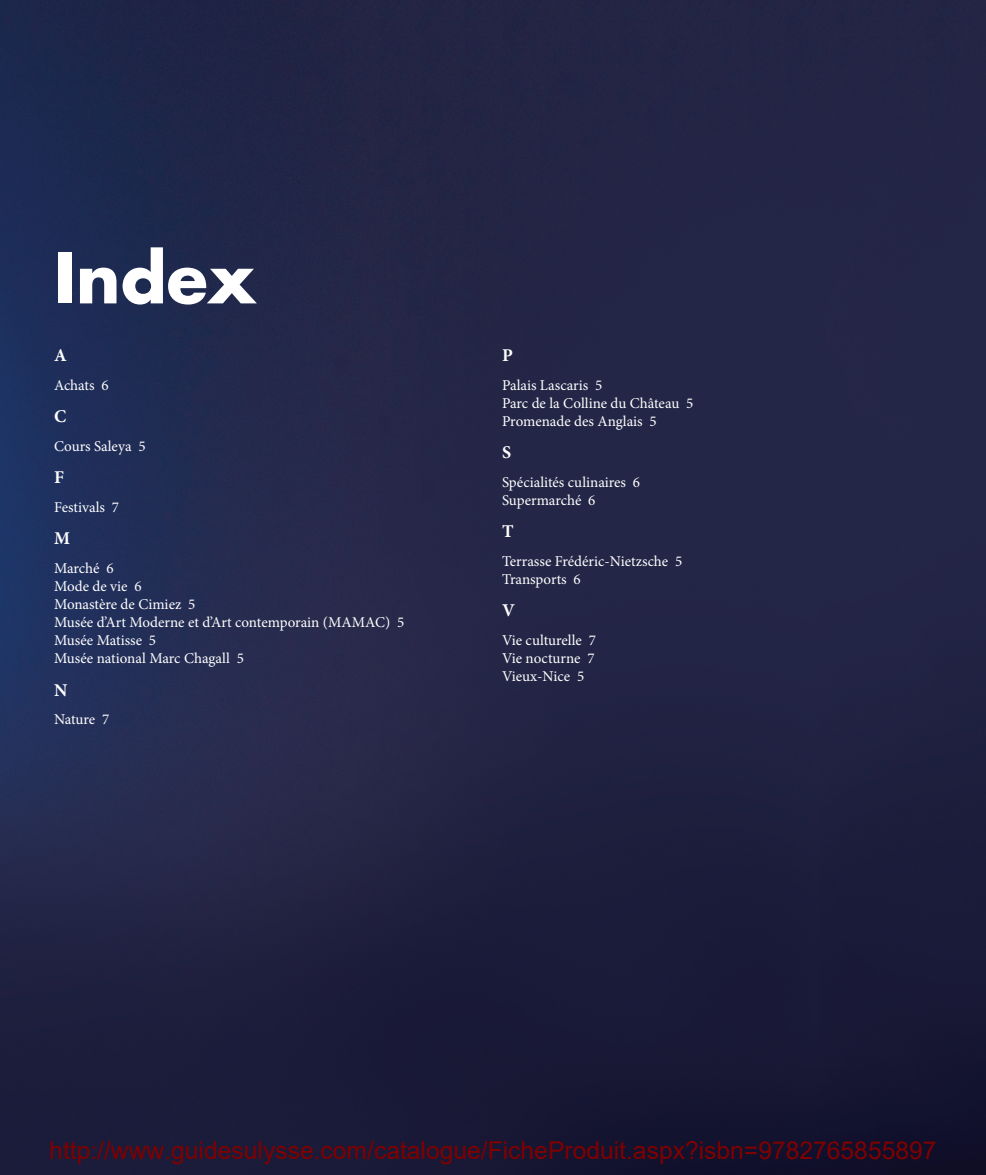
<style>
.page{position:relative;width:986px;height:1175px;background:#fff}
.page>*{position:absolute;margin:0;border:0;box-sizing:border-box;transform-origin:0 0}
.t1{font:700 67.5px "Futura Std";color:#fff}
.t2{font:24.6px "Arial";color:#800000}
.t3{font:700 18px "Minion Pro";color:#fff}
.t4{font:15px/18px "Minion Pro";color:#fff}
</style>
<div class="page">
<img style="left:0;top:0;width:986px;height:1174px">
<h1 class="t1" style="left:54px;top:233px;width:203px">Index</h1>
<p class="t3" style="left:54px;top:342px;width:14px">A</p>
<p class="t4" style="left:54px;top:376px;width:56px">Achats 6</p>
<p class="t3" style="left:54px;top:403px;width:14px">C</p>
<p class="t4" style="left:54px;top:437px;width:93px">Cours Saleya 5</p>
<p class="t3" style="left:54px;top:465px;width:11px">F</p>
<p class="t4" style="left:54px;top:498px;width:66px">Festivals 7</p>
<p class="t3" style="left:54px;top:526px;width:17px">M</p>
<p class="t4" style="left:54px;top:559px;width:352px">Marché 6<br>Mode de vie 6<br>Monastère de Cimiez 5<br>Musée d’Art Moderne et d’Art contemporain (MAMAC) 5<br>Musée Matisse 5<br>Musée national Marc Chagall 5</p>
<p class="t3" style="left:54px;top:677px;width:15px">N</p>
<p class="t4" style="left:54px;top:710px;width:57px">Nature 7</p>
<p class="t3" style="left:502px;top:342px;width:12px">P</p>
<p class="t4" style="left:502px;top:376px;width:193px">Palais Lascaris 5<br>Parc de la Colline du Château 5<br>Promenade des Anglais 5</p>
<p class="t3" style="left:502px;top:439px;width:11px">S</p>
<p class="t4" style="left:502px;top:473px;width:140px">Spécialités culinaires 6<br>Supermarché 6</p>
<p class="t3" style="left:502px;top:519px;width:13px">T</p>
<p class="t4" style="left:502px;top:552px;width:182px">Terrasse Frédéric-Nietzsche 5<br>Transports 6</p>
<p class="t3" style="left:502px;top:598px;width:14px">V</p>
<p class="t4" style="left:502px;top:631px;width:95px;text-align:justify">Vie culturelle 7<br>Vie nocturne 7<br>Vieux-Nice 5</p>
<h2 class="t2" style="left:49px;top:1133px;width:888px">http://www.guidesulysse.com/catalogue/FicheProduit.aspx?isbn=9782765855897</h2>
</div>
